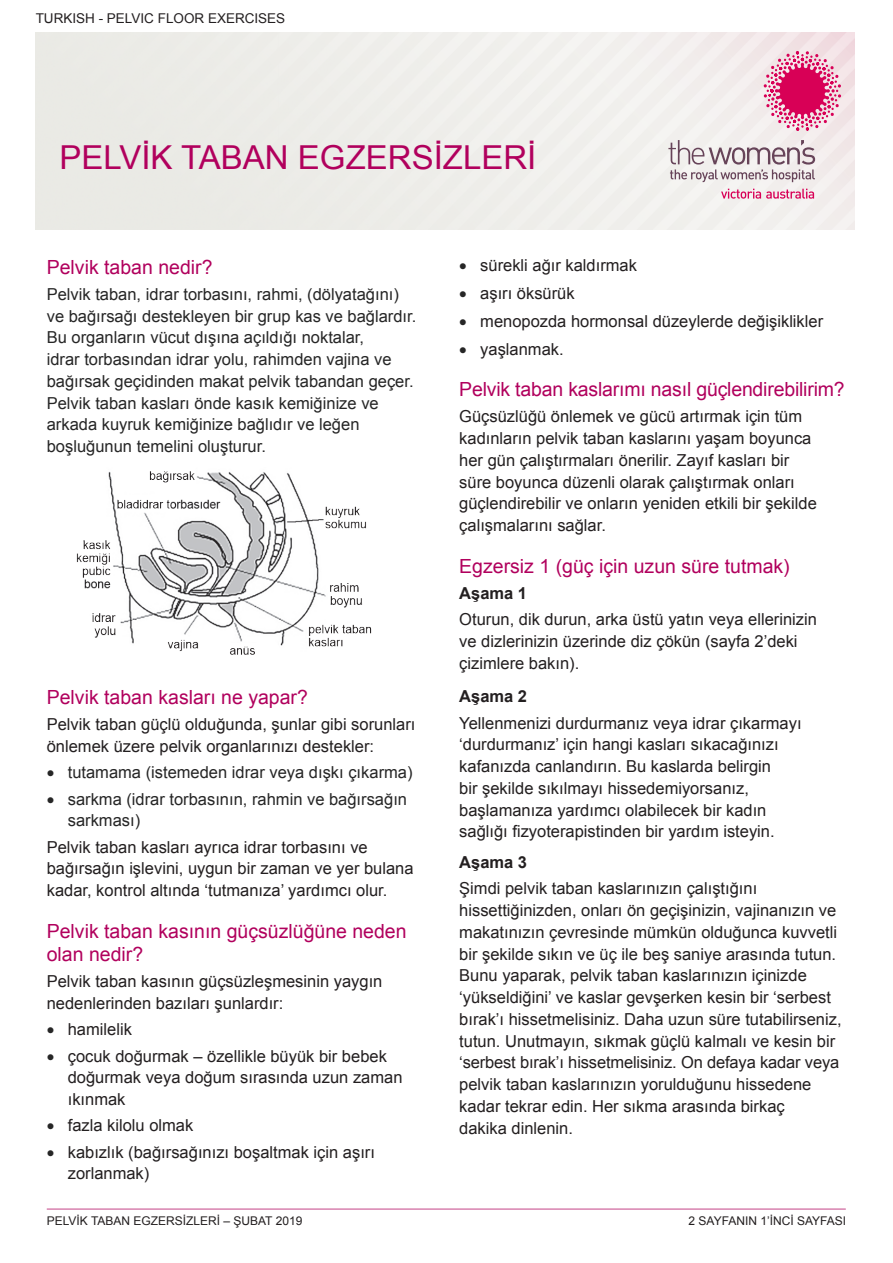
<style>
.page{position:relative;width:893px;height:1263px;background:#fff}
.page>*{position:absolute;margin:0;border:0;box-sizing:border-box;transform-origin:0 0}
.t1{font:33px "Arial";color:#b1005d}
.t2{font:19.5px/23.4px "Arial";color:#b1005d}
.t3{font:16.5px/21.8px "Arial";color:#231f20}
.t4{font:16.5px/21.8px "Arial";color:#262626}
.title2{font:700 16.5px "Arial";color:#231f20}
.t5{font:13.5px "Arial";color:#231f20}
.t6{font:12px "Arial";color:#231f20}
.s1{color:#262626}
</style>
<div class="page">
<hr style="left:47px;top:1208px;width:799px;height:2px;background:#b1005d">
<svg style="left:721px;top:189px;width:93px;height:10px"></svg>
<svg style="left:668px;top:140px;width:147px;height:42px"></svg>
<svg style="left:763px;top:51px;width:78px;height:80px;background:#e67fa6"></svg>
<img style="left:76px;top:471px;width:296px;height:184px">
<p class="t5" style="left:36px;top:10px;width:251px">TURKISH - PELVIC FLOOR EXERCISES</p>
<p class="t1" style="left:60px;top:135px;width:478px">PELVİK TABAN EGZERSİZLERİ</p>
<p class="t2" style="left:47px;top:255px;width:167px">Pelvik taban nedir?</p>
<p class="t4" style="left:47px;top:283px;width:371px">Pelvik taban, idrar torbasını, rahmi, (dölyatağını) ve bağırsağı destekleyen bir grup kas ve bağlardır.<br>Bu organların vücut dışına açıldığı noktalar,<br>idrar torbasından idrar yolu, rahimden vajina ve bağırsak geçidinden makat pelvik tabandan geçer.<br>Pelvik taban kasları önde kasık kemiğinize ve arkada kuyruk kemiğinize bağlıdır ve leğen boşluğunun temelini oluşturur.</p>
<p class="t2" style="left:47px;top:686px;width:263px">Pelvik taban kasları ne yapar?</p>
<p class="t3" style="left:47px;top:714px;width:370px">Pelvik taban güçlü olduğunda, şunlar gibi sorunları önlemek üzere pelvik organlarınızı destekler:</p>
<p class="t4" style="left:47px;top:762px;width:367px">• tutamama (istemeden idrar veya dışkı çıkarma)</p>
<p class="t4" style="left:68px;top:788px;width:341px;text-indent:-21px">• sarkma (idrar torbasının, rahmin ve bağırsağın sarkması)</p>
<p class="t3" style="left:47px;top:836px;width:368px">Pelvik taban kasları ayrıca idrar torbasını ve bağırsağın işlevini, uygun bir zaman ve yer bulana kadar, kontrol altında ‘tutmanıza’ yardımcı olur.</p>
<p class="t2" style="left:47px;top:919px;width:361px">Pelvik taban kasının güçsüzlüğüne neden olan nedir?</p>
<p class="t3" style="left:47px;top:971px;width:337px">Pelvik taban kasının güçsüzleşmesinin yaygın nedenlerinden bazıları şunlardır:</p>
<p class="t3" style="left:47px;top:1019px;width:87px"><span class="s1">•</span> hamilelik</p>
<p class="t3" style="left:68px;top:1045px;width:336px;text-indent:-21px"><span class="s1">•</span> çocuk doğurmak – özellikle büyük bir bebek doğurmak veya doğum sırasında uzun zaman ıkınmak</p>
<p class="t3" style="left:47px;top:1115px;width:148px"><span class="s1">•</span> fazla kilolu olmak</p>
<p class="t3" style="left:68px;top:1141px;width:309px;text-indent:-21px"><span class="s1">•</span> kabızlık (bağırsağınızı boşaltmak için aşırı zorlanmak)</p>
<p class="t6" style="left:47px;top:1213px;width:257px">PELVİK TABAN EGZERSİZLERİ – ŞUBAT 2019</p>
<p class="t3" style="left:459px;top:255px;width:179px"><span class="s1">•</span> sürekli ağır kaldırmak</p>
<p class="t3" style="left:459px;top:283px;width:117px"><span class="s1">•</span> aşırı öksürük</p>
<p class="t3" style="left:459px;top:310px;width:365px"><span class="s1">•</span> menopozda hormonsal düzeylerde değişiklikler</p>
<p class="t3" style="left:459px;top:338px;width:106px"><span class="s1">•</span> yaşlanmak.</p>
<p class="t2" style="left:459px;top:378px;width:387px">Pelvik taban kaslarımı nasıl güçlendirebilirim?</p>
<p class="t3" style="left:459px;top:406px;width:359px">Güçsüzlüğü önlemek ve gücü artırmak için tüm kadınların pelvik taban kaslarını yaşam boyunca her gün çalıştırmaları önerilir. Zayıf kasları bir süre boyunca düzenli olarak çalıştırmak onları güçlendirebilir ve onların yeniden etkili bir şekilde çalışmalarını sağlar.</p>
<p class="t2" style="left:459px;top:554px;width:332px">Egzersiz 1 (güç için uzun süre tutmak)</p>
<p class="title2" style="left:459px;top:582px;width:69px">Aşama 1</p>
<p class="t3" style="left:459px;top:608px;width:359px">Oturun, dik durun, arka üstü yatın veya ellerinizin ve dizlerinizin üzerinde diz çökün (sayfa 2’deki çizimlere bakın).</p>
<p class="title2" style="left:459px;top:686px;width:69px">Aşama 2</p>
<p class="t3" style="left:459px;top:712px;width:344px">Yellenmenizi durdurmanız veya idrar çıkarmayı ‘durdurmanız’ için hangi kasları sıkacağınızı kafanızda canlandırın. Bu kaslarda belirgin<br>bir şekilde sıkılmayı hissedemiyorsanız, başlamanıza yardımcı olabilecek bir kadın sağlığı fizyoterapistinden bir yardım isteyin.</p>
<p class="title2" style="left:459px;top:851px;width:69px">Aşama 3</p>
<p class="t3" style="left:459px;top:878px;width:384px">Şimdi pelvik taban kaslarınızın çalıştığını hissettiğinizden, onları ön geçişinizin, vajinanızın ve makatınızın çevresinde mümkün olduğunca kuvvetli bir şekilde sıkın ve üç ile beş saniye arasında tutun.<br>Bunu yaparak, pelvik taban kaslarınızın içinizde ‘yükseldiğini’ ve kaslar gevşerken kesin bir ‘serbest bırak’ı hissetmelisiniz. Daha uzun süre tutabilirseniz, tutun. Unutmayın, sıkmak güçlü kalmalı ve kesin bir ‘serbest bırak’ı hissetmelisiniz. On defaya kadar veya pelvik taban kaslarınızın yorulduğunu hissedene kadar tekrar edin. Her sıkma arasında birkaç<br>dakika dinlenin.</p>
<p class="t6" style="left:689px;top:1213px;width:159px">2 SAYFANIN 1’İNCİ SAYFASI</p>
</div>
